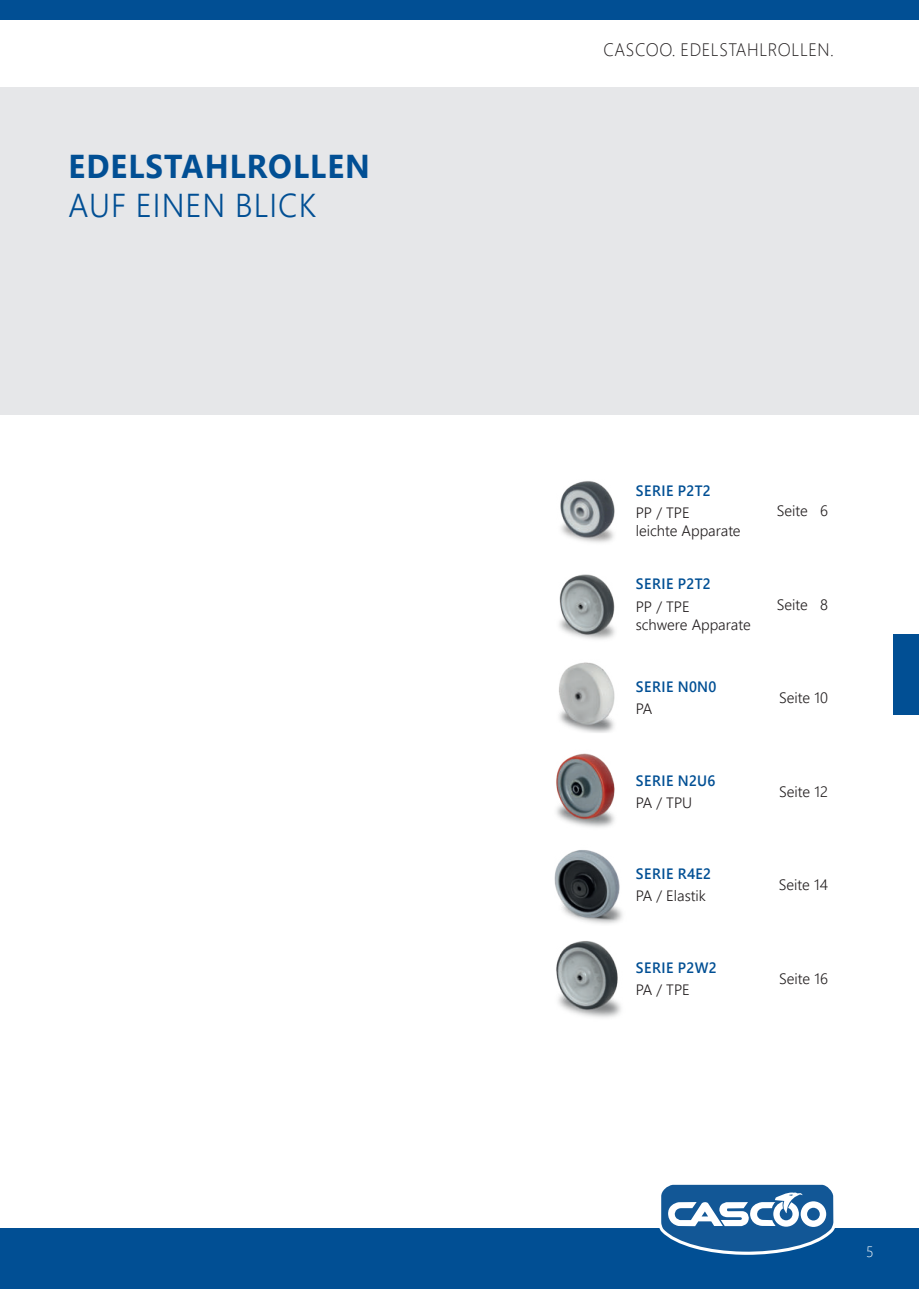
<style>
.page{position:relative;width:919px;height:1289px;background:#fff}
.page>*{position:absolute;margin:0;border:0;box-sizing:border-box;transform-origin:0 0}
.t1{font:700 33px "Segoe UI";letter-spacing:.035em;color:#014f94;scale:.95 1}
.t2{font:300 33px "Segoe UI";letter-spacing:.035em;color:#014f94;scale:.95 1}
.t3{font:300 18px "Segoe UI";letter-spacing:.035em;color:#231f20;scale:.95 1}
.t4{font:300 15px/18px "Segoe UI";color:#231f20}
.t5{font:600 15px "Segoe UI";letter-spacing:.035em;color:#014f94;scale:.95 1}
.t6{font:300 15px "Segoe UI";color:#fff}
</style>
<div class="page">
<div style="left:0;top:1228px;width:918px;height:60px;background:#014f94"></div>
<svg style="left:659px;top:1184px;width:176px;height:70px"></svg>
<div style="left:0;top:0;width:918px;height:20px;background:#014f94"></div>
<div style="left:0;top:88px;width:918px;height:327px;background:#e6e7e9"></div>
<div style="left:893px;top:633px;width:25px;height:81px;background:#014f94"></div>
<img style="left:559px;top:574px;width:56px;height:66px">
<img style="left:560px;top:481px;width:55px;height:62px">
<img style="left:559px;top:662px;width:56px;height:71px">
<img style="left:556px;top:753px;width:59px;height:75px">
<img style="left:554px;top:850px;width:69px;height:74px">
<img style="left:556px;top:941px;width:65px;height:77px">
<h1 class="t1" style="left:69px;top:153px;width:318px">EDELSTAHLROLLEN</h1>
<h1 class="t2" style="left:69px;top:193px;width:262px">AUF EINEN BLICK</h1>
<p class="t3" style="left:603px;top:42px;width:244px">CASCOO. EDELSTAHLROLLEN.</p>
<p class="t5" style="left:636px;top:482px;width:80px">SERIE P2T2</p>
<p class="t4" style="left:635px;top:505px;width:106px">PP / TPE<br>leichte Apparate</p>
<p class="t4" style="left:776px;top:503px;width:53px">Seite 6</p>
<p class="t5" style="left:636px;top:575px;width:80px">SERIE P2T2</p>
<p class="t4" style="left:635px;top:599px;width:116px">PP / TPE<br>schwere Apparate</p>
<p class="t4" style="left:776px;top:596px;width:53px">Seite 8</p>
<p class="t5" style="left:636px;top:678px;width:86px">SERIE N0N0</p>
<p class="t4" style="left:635px;top:701px;width:18px">PA</p>
<p class="t5" style="left:636px;top:771px;width:85px">SERIE N2U6</p>
<p class="t4" style="left:635px;top:795px;width:58px">PA / TPU</p>
<p class="t5" style="left:636px;top:865px;width:81px">SERIE R4E2</p>
<p class="t4" style="left:635px;top:888px;width:72px">PA / Elastik</p>
<p class="t5" style="left:636px;top:958px;width:86px">SERIE P2W2</p>
<p class="t4" style="left:635px;top:982px;width:56px">PA / TPE</p>
<p class="t4" style="left:779px;top:690px;width:50px">Seite 10</p>
<p class="t4" style="left:779px;top:783px;width:50px">Seite 12</p>
<p class="t4" style="left:778px;top:877px;width:51px">Seite 14</p>
<p class="t4" style="left:779px;top:971px;width:50px">Seite 16</p>
<p class="t6" style="left:866px;top:1237px;width:9px">5</p>
</div>
